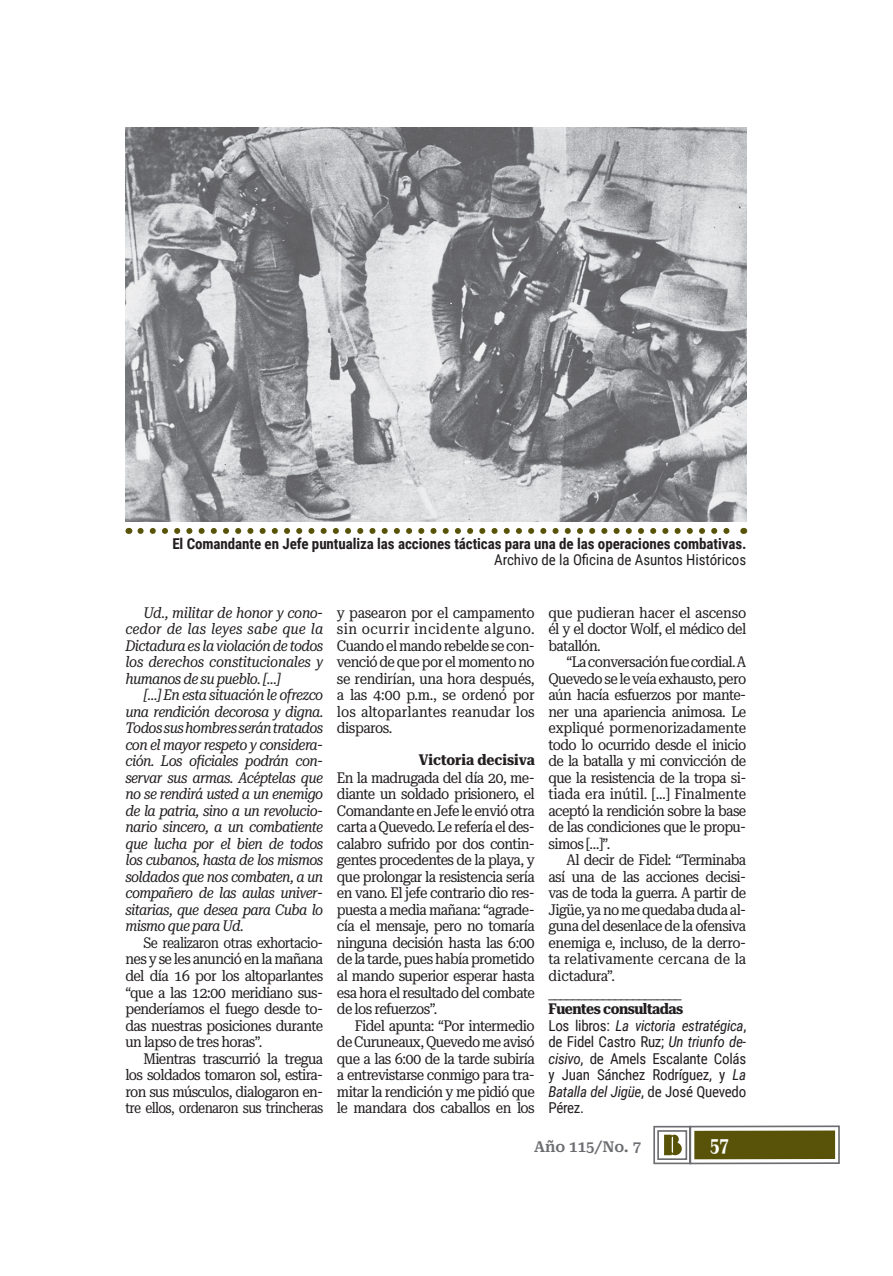
<style>
.page{position:relative;width:893px;height:1276px;background:#fff}
.page>*{position:absolute;margin:0;border:0;box-sizing:border-box;transform-origin:0 0}
.t1{font:700 ultra-condensed 21px "Roboto Serif 120 pt";color:#fff}
.t2{font:15px/16.5px "Roboto Serif 28 pt Condensed";letter-spacing:-.04em;color:#231f20;text-align:justify}
.t3{font:italic 15px/16.5px "Roboto Serif 28 pt Condensed";letter-spacing:-.04em;color:#231f20;text-align:justify}
.t4{font:15px/16.5px "Roboto Condensed";letter-spacing:-.02em;color:#231f20;text-align:justify}
.t5{font:15px/16.5px "Roboto Serif 28 pt Condensed";letter-spacing:-.04em;color:#231f20;text-align:justify;scale:.95 1}
.t6{font:700 15px "Roboto Condensed";letter-spacing:-.005em;color:#231f20}
.t7{font:700 15px "Roboto Serif 28 pt Condensed";letter-spacing:-.025em;color:#231f20}
.t8{font:700 15px "Roboto Serif 28 pt Condensed";color:#231f20}
.t9{font:600 15px "Roboto Serif";color:#6c6d70}
.s1{font-style:italic}
</style>
<div class="page">
<svg style="left:653px;top:1125px;width:187px;height:40px"></svg>
<div style="left:694px;top:1130px;width:141px;height:29px;background:#585309"></div>
<img style="left:125px;top:128px;width:621px;height:393px">
<svg style="left:140px;top:528px;width:590px;height:6px"></svg>
<p class="t6" style="left:172px;top:534px;width:576px">El Comandante en Jefe puntualiza las acciones tácticas para una de las operaciones combativas.</p>
<p class="t4" style="left:494px;top:552px;width:254px">Archivo de la Oficina de Asuntos Históricos</p>
<p class="t3" style="left:125px;top:604px;width:199px;text-indent:18px">Ud., militar de honor y cono&shy;cedor de las leyes sabe que la Dictadura es la violación de todos los derechos constitucionales y humanos de su pueblo. […]</p>
<p class="t3" style="left:125px;top:687px;width:199px;text-indent:18px">[…] En esta situación le ofrezco una rendición decorosa y digna.<br>Todos sus hombres serán tratados con el mayor respeto y considera&shy;ción. Los oficiales podrán con&shy;servar sus armas. Acéptelas que no se rendirá usted a un enemigo de la patria, sino a un revolucio&shy;nario sincero, a un combatiente que lucha por el bien de todos los cubanos, hasta de los mismos soldados que nos combaten, a un compañero de las aulas univer&shy;sitarias, que desea para Cuba lo mismo que para Ud.</p>
<p class="t5" style="left:125px;top:934px;width:210px;text-indent:18px">Se realizaron otras exhortacio&shy;nes y se les anunció en la mañana del día 16 por los altoparlantes “que a las 12:00 meridiano sus&shy;penderíamos el fuego desde to&shy;das nuestras posiciones durante un lapso de tres horas”.</p>
<p class="t2" style="left:125px;top:1050px;width:199px;text-indent:18px">Mientras trascurrió la tregua los soldados tomaron sol, estira&shy;ron sus músculos, dialogaron en&shy;tre ellos, ordenaron sus trincheras</p>
<p class="t2" style="left:337px;top:604px;width:199px">y pasearon por el campamento sin ocurrir incidente alguno.<br>Cuando el mando rebelde se con&shy;venció de que por el momento no se rendirían, una hora después, a las 4:00 p.m., se ordenó por los altoparlantes reanudar los disparos.</p>
<p class="t8" style="left:419px;top:750px;width:117px">Victoria decisiva</p>
<p class="t2" style="left:337px;top:769px;width:199px">En la madrugada del día 20, me&shy;diante un soldado prisionero, el Comandante en Jefe le envió otra carta a Quevedo. Le refería el des&shy;calabro sufrido por dos contin&shy;gentes procedentes de la playa, y que prolongar la resistencia sería en vano. El jefe contrario dio res&shy;puesta a media mañana: “agrade&shy;cía el mensaje, pero no tomaría ninguna decisión hasta las 6:00 de la tarde, pues había prometido al mando superior esperar hasta esa hora el resultado del combate de los refuerzos”.</p>
<p class="t2" style="left:337px;top:1017px;width:199px;text-indent:18px">Fidel apunta: “Por intermedio de Curuneaux, Quevedo me avisó que a las 6:00 de la tarde subiría a entrevistarse conmigo para tra&shy;mitar la rendición y me pidió que le mandara dos caballos en los</p>
<p class="t2" style="left:548px;top:604px;width:199px">que pudieran hacer el ascenso él y el doctor Wolf, el médico del batallón.</p>
<p class="t2" style="left:548px;top:654px;width:199px;text-indent:18px">“La conversación fue cordial. A Quevedo se le veía exhausto, pero aún hacía esfuerzos por mante&shy;ner una apariencia animosa. Le expliqué pormenorizadamente todo lo ocurrido desde el inicio de la batalla y mi convicción de que la resistencia de la tropa si&shy;tiada era inútil. […] Finalmente aceptó la rendición sobre la base de las condiciones que le propu&shy;simos […]”.</p>
<p class="t2" style="left:548px;top:852px;width:199px;text-align:left;text-indent:18px">Al decir de Fidel: “Terminaba así una de las acciones decisi&shy;vas de toda la guerra. A partir de<br>Jigüe, ya no me quedaba duda al&shy;guna del desenlace de la ofensiva enemiga e, incluso, de la derro&shy;ta relativamente cercana de la dictadura”. ______________________</p>
<p class="t7" style="left:548px;top:1000px;width:136px">Fuentes consultadas</p>
<p class="t4" style="left:548px;top:1017px;width:199px">Los libros: <span class="s1">La victoria estratégica</span>, de Fidel Castro Ruz; <span class="s1">Un triunfo de&shy;cisivo</span>, de Amels Escalante Colás y Juan Sánchez Rodríguez, y <span class="s1">La Batalla del Jigüe</span>, de José Quevedo Pérez.</p>
<p class="t9" style="left:534px;top:1138px;width:109px">Año 115/No. 7</p>
<h1 class="t1" style="left:710px;top:1132px;width:20px">57</h1>
</div>
